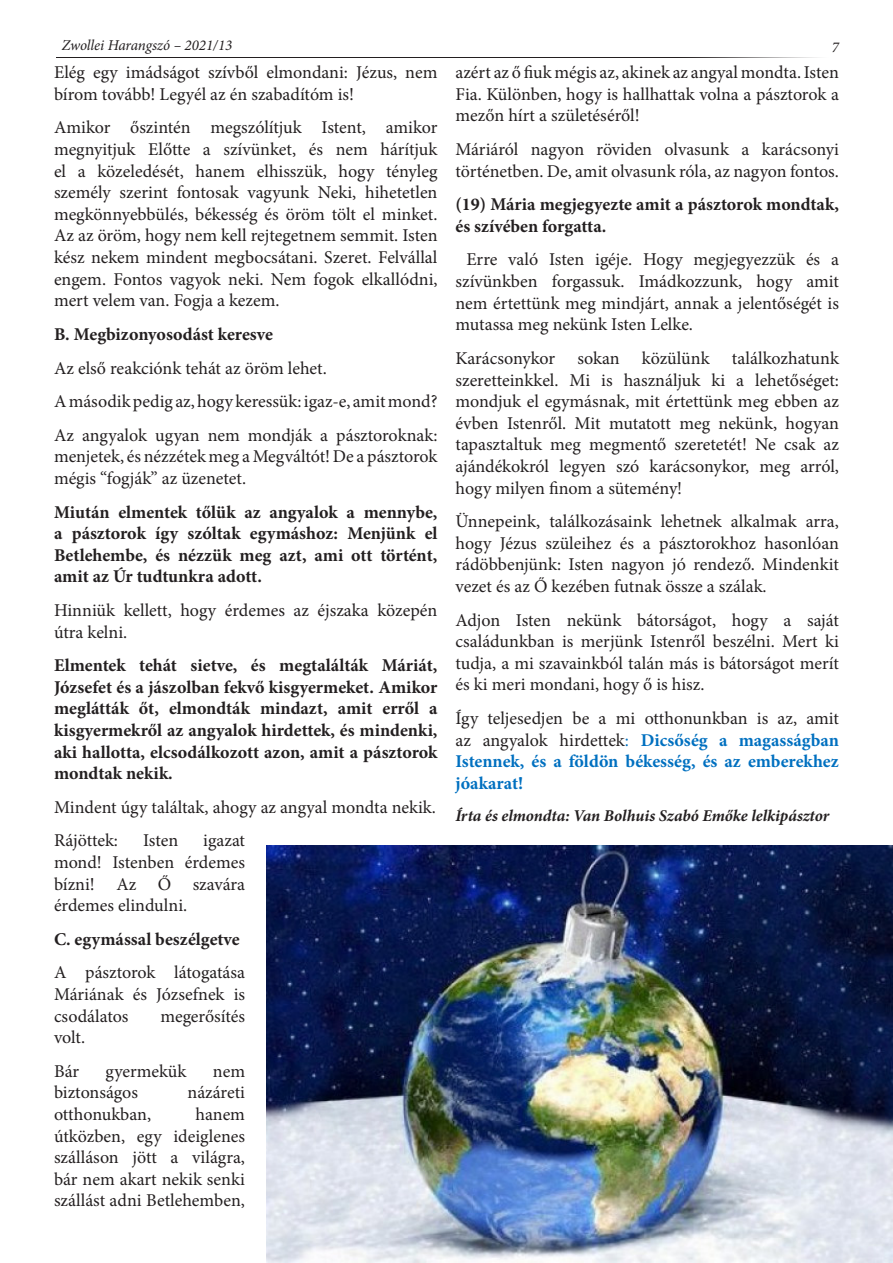
<style>
.page{position:relative;width:893px;height:1263px;background:#fff}
.page>*{position:absolute;margin:0;border:0;box-sizing:border-box;transform-origin:0 0}
.t1{font:18px/21.6px "Minion Pro";color:#231f20;text-align:justify}
.t2{font:700 18px/21.6px "Minion Pro";color:#231f20;text-align:justify}
.t3{font:700 18px/21.6px "Minion Pro";color:#0070c0;text-align:justify}
.t4{font:italic 700 16.5px "Minion Pro";letter-spacing:-.005em;color:#231f20}
.t5{font:italic 15px "Minion Pro";letter-spacing:-.005em;color:#231f20}
.s1{font-weight:400;color:#231f20}
.s2{font-weight:400}
</style>
<div class="page">
<img style="left:57px;top:57px;width:761px;height:1px">
<img style="left:266px;top:845px;width:627px;height:418px">
<p class="t5" style="left:62px;top:35px;width:172px">Zwollei Harangszó – 2021/13</p>
<p class="t5" style="left:832px;top:37px;width:9px">7</p>
<p class="t1" style="left:54px;top:62px;width:385px">Elég egy imádságot szívből elmondani: Jézus, nem bírom tovább! Legyél az én szabadítóm is!</p>
<p class="t1" style="left:54px;top:117px;width:385px">Amikor őszintén megszólítjuk Istent, amikor megnyitjuk Előtte a szívünket, és nem hárítjuk el a közeledését, hanem elhisszük, hogy tényleg személy szerint fontosak vagyunk Neki, hihetetlen megkönnyebbülés, békesség és öröm tölt el minket.<br>Az az öröm, hogy nem kell rejtegetnem semmit. Isten kész nekem mindent megbocsátani. Szeret. Felvállal engem. Fontos vagyok neki. Nem fogok elkallódni, mert velem van. Fogja a kezem.</p>
<p class="t2" style="left:54px;top:323px;width:221px">B. Megbizonyosodást keresve</p>
<p class="t1" style="left:54px;top:357px;width:274px">Az első reakciónk tehát az öröm lehet.</p>
<p class="t1" style="left:54px;top:391px;width:385px">A második pedig az, hogy keressük: igaz-e, amit mond?</p>
<p class="t1" style="left:54px;top:424px;width:385px">Az angyalok ugyan nem mondják a pásztoroknak: menjetek, és nézzétek meg a Megváltót! De a pásztorok mégis “fogják” az üzenetet.</p>
<p class="t2" style="left:54px;top:501px;width:385px">Miután elmentek tőlük az angyalok a mennybe, a pásztorok így szóltak egymáshoz: Menjünk el Betlehembe, és nézzük meg azt, ami ott történt, amit az Úr tudtunkra adott.</p>
<p class="t1" style="left:54px;top:599px;width:385px">Hinniük kellett, hogy érdemes az éjszaka közepén útra kelni.</p>
<p class="t2" style="left:54px;top:654px;width:385px">Elmentek tehát sietve, és megtalálták Máriát, Józsefet és a jászolban fekvő kisgyermeket. Amikor meglátták őt, elmondták mindazt, amit erről a kisgyermekről az angyalok hirdettek, és mindenki, aki hallotta, elcsodálkozott azon, amit a pásztorok mondtak nekik.</p>
<p class="t1" style="left:54px;top:796px;width:383px">Mindent úgy találtak, ahogy az angyal mondta nekik.</p>
<p class="t1" style="left:54px;top:830px;width:66px">Rájöttek:</p>
<p class="t1" style="left:143px;top:830px;width:37px">Isten</p>
<p class="t1" style="left:455px;top:62px;width:385px">azért az ő fiuk mégis az, akinek az angyal mondta. Isten Fia. Különben, hogy is hallhattak volna a pásztorok a mezőn hírt a születéséről!</p>
<p class="t1" style="left:455px;top:139px;width:385px">Máriáról nagyon röviden olvasunk a karácsonyi történetben. De, amit olvasunk róla, az nagyon fontos.</p>
<p class="t2" style="left:455px;top:193px;width:385px">(19) Mária megjegyezte amit a pásztorok mondtak, és szívében forgatta.</p>
<p class="t1" style="left:455px;top:249px;width:385px;text-indent:11px">Erre való Isten igéje. Hogy megjegyezzük és a szívünkben forgassuk. Imádkozzunk, hogy amit nem értettünk meg mindjárt, annak a jelentőségét is mutassa meg nekünk Isten Lelke.</p>
<p class="t1" style="left:455px;top:347px;width:385px">Karácsonykor sokan közülünk találkozhatunk szeretteinkkel. Mi is használjuk ki a lehetőséget: mondjuk el egymásnak, mit értettünk meg ebben az évben Istenről. Mit mutatott meg nekünk, hogyan tapasztaltuk meg megmentő szeretetét! Ne csak az ajándékokról legyen szó karácsonykor, meg arról, hogy milyen finom a sütemény!</p>
<p class="t1" style="left:455px;top:511px;width:385px">Ünnepeink, találkozásaink lehetnek alkalmak arra, hogy Jézus szüleihez és a pásztorokhoz hasonlóan rádöbbenjünk: Isten nagyon jó rendező. Mindenkit vezet és az Ő kezében futnak össze a szálak.</p>
<p class="t1" style="left:455px;top:609px;width:385px">Adjon Isten nekünk bátorságot, hogy a saját családunkban is merjünk Istenről beszélni. Mert ki tudja, a mi szavainkból talán más is bátorságot merít és ki meri mondani, hogy ő is hisz.</p>
<p class="t3" style="left:455px;top:707px;width:385px"><span class="s1">Így teljesedjen be a mi otthonunkban is az, amit az angyalok hirdettek</span><span class="s2">:</span> Dicsőség a magasságban Istennek, és a földön békesség, és az emberekhez jóakarat!</p>
<p class="t4" style="left:455px;top:803px;width:375px">Írta és elmondta: Van Bolhuis Szabó Emőke lelkipásztor</p>
<p class="t1" style="left:54px;top:830px;width:193px;text-indent:149px">igazat mond! Istenben érdemes bízni! Az Ő szavára érdemes elindulni.</p>
<p class="t2" style="left:54px;top:928px;width:187px">C. egymással beszélgetve</p>
<p class="t1" style="left:54px;top:962px;width:193px">A pásztorok látogatása Máriának és Józsefnek is csodálatos</p>
<p class="t1" style="left:160px;top:1005px;width:86px">megerősítés</p>
<p class="t1" style="left:54px;top:1027px;width:33px">volt.</p>
<p class="t1" style="left:54px;top:1060px;width:27px">Bár</p>
<p class="t1" style="left:106px;top:1060px;width:82px">gyermekük</p>
<p class="t1" style="left:213px;top:1060px;width:34px">nem</p>
<p class="t1" style="left:54px;top:1082px;width:85px">biztonságos</p>
<p class="t1" style="left:188px;top:1082px;width:59px">názáreti</p>
<p class="t1" style="left:54px;top:1103px;width:99px">otthonukban,</p>
<p class="t1" style="left:54px;top:1103px;width:193px;text-indent:142px">hanem útközben, egy ideiglenes szálláson jött a világra, bár nem akart nekik senki szállást adni Betlehemben,</p>
</div>
